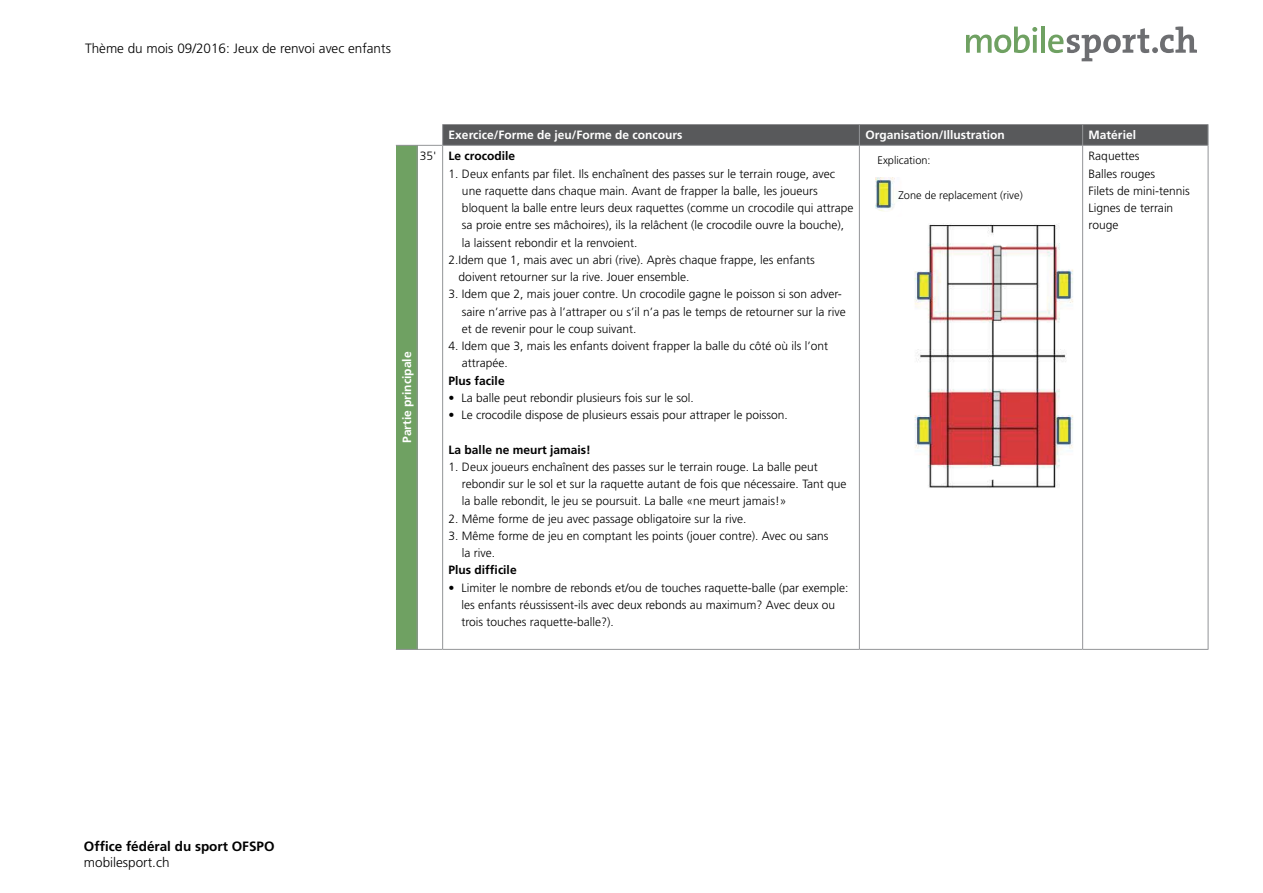
<style>
.page{position:relative;width:1263px;height:893px;background:#fff}
.page>*{position:absolute;margin:0;border:0;box-sizing:border-box;transform-origin:0 0}
.t1{font:300 13.5px "Frutiger LT";color:#000}
.t2{font:700 13.5px "Frutiger LT";color:#000}
.TD_Tabelle_f{font:300 12px/17.2px "Frutiger LT";color:#000}
.P_LI_Tabelle_f{font:300 12px/17.2px "Frutiger LT";color:#000}
.TH_Tabellenkopf{font:700 12px "Frutiger LT";color:#fff}
.TD_Tabelle_d{font:300 12px/17.2px "Frutiger LT";color:#000}
.TD_Tabelle_f-2{font:700 12px "Frutiger LT";color:#000}
.TD_Tabelle_d-2{font:700 12px "Frutiger LT";color:#000}
.t3{font:300 10.95px "Frutiger LT";color:#000}
</style>
<div class="page">
<svg style="left:966px;top:27px;width:71px;height:26px"></svg>
<hr style="left:1041px;top:27px;width:4px;height:26px;background:#6fa162">
<svg style="left:1048px;top:27px;width:149px;height:34px"></svg>
<div style="left:396px;top:145px;width:21px;height:504px;background:#6fa162"></div>
<hr style="left:859px;top:146px;width:1px;height:503px;background:#939598">
<hr style="left:1082px;top:146px;width:1px;height:503px;background:#939598">
<hr style="left:1208px;top:146px;width:1px;height:503px;background:#939598">
<hr style="left:417px;top:146px;width:1px;height:503px;background:#939598">
<hr style="left:442px;top:146px;width:1px;height:503px;background:#939598">
<svg style="left:396px;top:124px;width:813px;height:22px;background:#67686a"></svg>
<svg style="left:396px;top:649px;width:47px;height:1px"></svg>
<hr style="left:443px;top:649px;width:416px;height:1px;background:#939598">
<hr style="left:859px;top:649px;width:224px;height:1px;background:#939598">
<hr style="left:1083px;top:649px;width:125px;height:1px;background:#939598">
<img style="left:875px;top:178px;width:199px;height:310px">
<svg style="left:985px;top:236px;width:30px;height:11px"></svg>
<svg style="left:875px;top:184px;width:29px;height:41px"></svg>
<svg style="left:959px;top:466px;width:70px;height:15px"></svg>
<svg style="left:931px;top:465px;width:14px;height:19px"></svg>
<svg style="left:912px;top:263px;width:17px;height:9px"></svg>
<p class="t1" style="left:85px;top:40px;width:307px">Thème du mois 09/2016: Jeux de renvoi avec enfants</p>
<p class="TH_Tabellenkopf" style="left:449px;top:128px;width:235px">Exercice/Forme de jeu/Forme de concours</p>
<p class="TH_Tabellenkopf" style="left:865px;top:128px;width:141px">Organisation/Illustration</p>
<p class="TH_Tabellenkopf" style="left:1089px;top:128px;width:49px">Matériel</p>
<p class="TD_Tabelle_d" style="left:420px;top:148px;width:18px">35'</p>
<p class="TD_Tabelle_d-2" style="left:449px;top:149px;width:68px">Le crocodile</p>
<p class="TD_Tabelle_f" style="left:462px;top:165px;width:393px;text-indent:-13px">1. Deux enfants par filet. Ils enchaînent des passes sur le terrain rouge, avec une raquette dans chaque main. Avant de frapper la balle, les joueurs bloquent la balle entre leurs deux raquettes (comme un crocodile qui attrape sa proie entre ses mâchoires), ils la relâchent (le crocodile ouvre la bouche), la laissent rebondir et la renvoient.</p>
<p class="TD_Tabelle_f" style="left:459px;top:251px;width:358px;text-indent:-10px">2.Idem que 1, mais avec un abri (rive). Après chaque frappe, les enfants doivent retourner sur la rive. Jouer ensemble.</p>
<p class="TD_Tabelle_f" style="left:462px;top:286px;width:385px;text-indent:-13px">3. Idem que 2, mais jouer contre. Un crocodile gagne le poisson si son adver&shy;saire n’arrive pas à l’attraper ou s’il n’a pas le temps de retourner sur la rive et de revenir pour le coup suivant.</p>
<p class="TD_Tabelle_f" style="left:462px;top:337px;width:368px;text-indent:-13px">4. Idem que 3, mais les enfants doivent frapper la balle du côté où ils l’ont attrapée.</p>
<p class="TD_Tabelle_f-2" style="left:449px;top:373px;width:58px">Plus facile</p>
<p class="P_LI_Tabelle_f" style="left:449px;top:389px;width:247px">• La balle peut rebondir plusieurs fois sur le sol.</p>
<p class="P_LI_Tabelle_f" style="left:449px;top:406px;width:341px">• Le crocodile dispose de plusieurs essais pour attraper le poisson.</p>
<p class="TD_Tabelle_f-2" style="left:449px;top:442px;width:144px">La balle ne meurt jamais!</p>
<p class="TD_Tabelle_f" style="left:462px;top:458px;width:386px;text-indent:-13px">1. Deux joueurs enchaînent des passes sur le terrain rouge. La balle peut rebondir sur le sol et sur la raquette autant de fois que nécessaire. Tant que la balle rebondit, le jeu se poursuit. La balle «ne meurt jamais!»</p>
<p class="TD_Tabelle_f" style="left:449px;top:510px;width:299px">2. Même forme de jeu avec passage obligatoire sur la rive.</p>
<p class="TD_Tabelle_f" style="left:462px;top:527px;width:368px;text-indent:-13px">3. Même forme de jeu en comptant les points (jouer contre). Avec ou sans la rive.</p>
<p class="TD_Tabelle_f-2" style="left:449px;top:563px;width:70px">Plus difficile</p>
<p class="P_LI_Tabelle_f" style="left:461px;top:579px;width:388px;text-indent:-13px">• Limiter le nombre de rebonds et/ou de touches raquette-balle (par exemple: les enfants réussissent-ils avec deux rebonds au maximum? Avec deux ou trois touches raquette-balle?).</p>
<p class="TH_Tabellenkopf" style="left:400px;top:443px;width:93px;rotate:-90deg">Partie principale</p>
<p class="t3" style="left:877px;top:154px;width:55px">Explication:</p>
<p class="t3" style="left:898px;top:189px;width:126px">Zone de replacement (rive)</p>
<p class="TD_Tabelle_d" style="left:1089px;top:148px;width:52px">Raquettes</p>
<p class="TD_Tabelle_d" style="left:1089px;top:165px;width:68px">Balles rouges</p>
<p class="TD_Tabelle_d" style="left:1089px;top:182px;width:103px">Filets de mini-tennis</p>
<p class="TD_Tabelle_d" style="left:1089px;top:199px;width:86px">Lignes de terrain rouge</p>
<p class="t2" style="left:84px;top:839px;width:192px">Office fédéral du sport OFSPO</p>
<p class="t1" style="left:84px;top:855px;width:87px">mobilesport.ch</p>
</div>
